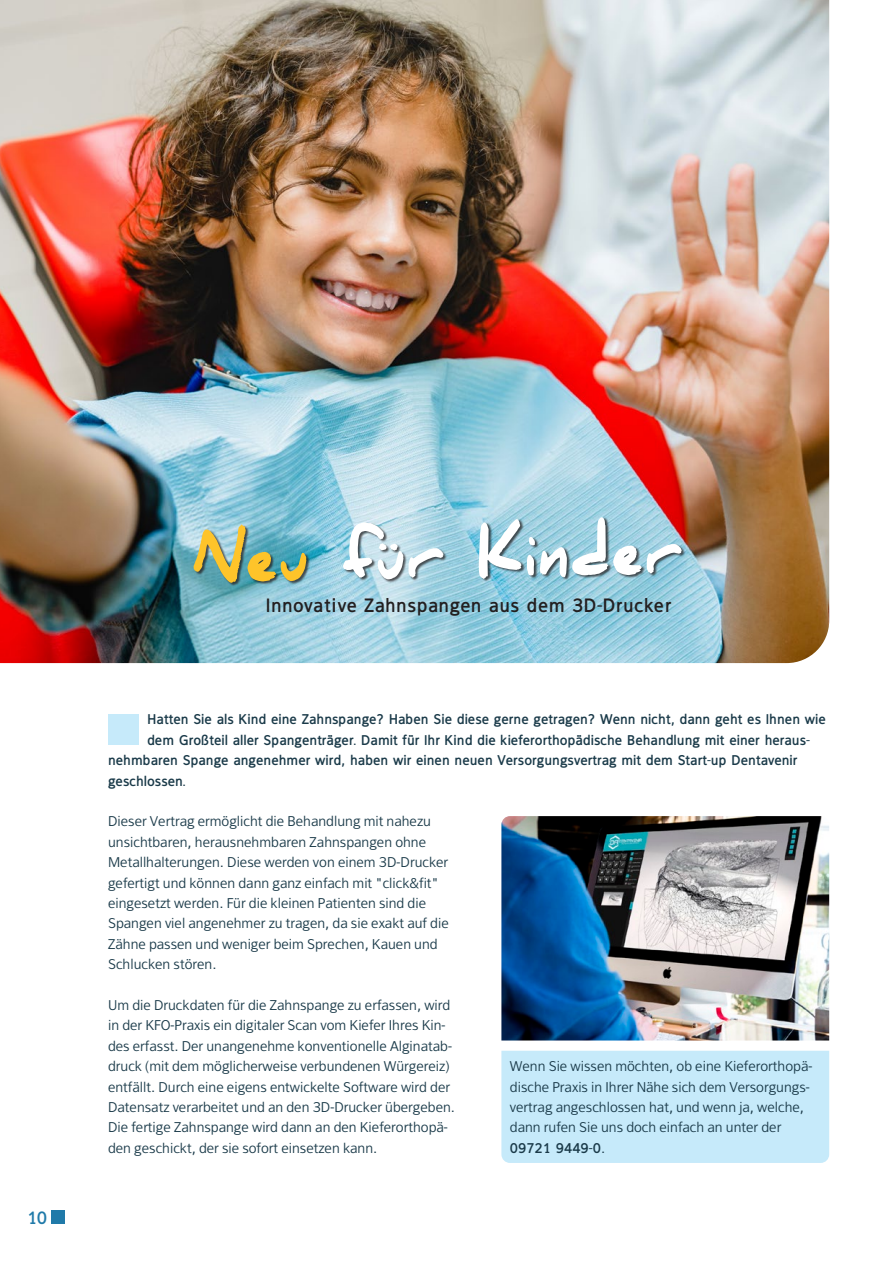
<style>
.page{position:relative;width:893px;height:1263px;background:#fff}
.page>*{position:absolute;margin:0;border:0;box-sizing:border-box;transform-origin:0 0}
.h1_zü_schreibschrift{font:900 62.25px "Daniel";color:#fff;scale:.85 1}
.h2_subhead{font:700 19.5px "Fran Klein";letter-spacing:.02em;color:#231f20}
.t1{font:700 18px "Fran Klein";color:#207aa9}
.p_copy-fließ{font:14.25px/20.4px "Fran Klein";color:#1a3a49}
.p_einleitung{font:700 14.25px "Fran Klein";color:#1a3a49}
.s1{color:#fec42a}
.s2{font-weight:700}
</style>
<div class="page">
<img style="left:0;top:0;width:829px;height:663px">
<img style="left:501px;top:816px;width:328px;height:224px">
<div style="left:194px;top:517px;width:492px;height:70px;background:#231f20;opacity:.75"></div>
<div style="left:501px;top:1051px;width:328px;height:112px;background:#c6eafa"></div>
<div style="left:108px;top:714px;width:31px;height:31px;background:#c6eafa"></div>
<div style="left:51px;top:1211px;width:14px;height:13px;background:#207aa9"></div>
<p class="t1" style="left:27px;top:1208px;width:21px">10</p>
<p class="h1_zü_schreibschrift" style="left:193px;top:524px;width:576px;rotate:-1deg"><span class="s1">Neu</span> für Kinder</p>
<p class="h2_subhead" style="left:266px;top:594px;width:407px">Innovative Zahnspangen aus dem 3D-Drucker</p>
<p class="p_einleitung" style="left:147px;top:711px;width:680px">Hatten Sie als Kind eine Zahnspange? Haben Sie diese gerne getragen? Wenn nicht, dann geht es Ihnen wie</p>
<p class="p_einleitung" style="left:147px;top:732px;width:664px">dem Großteil aller Spangenträger. Damit für Ihr Kind die kieferorthopädische Behandlung mit einer heraus-</p>
<p class="p_einleitung" style="left:108px;top:752px;width:691px">nehmbaren Spange angenehmer wird, haben wir einen neuen Versorgungsvertrag mit dem Start-up Dentavenir</p>
<p class="p_einleitung" style="left:108px;top:772px;width:79px">geschlossen.</p>
<p class="p_copy-fließ" style="left:108px;top:811px;width:342px">Dieser Vertrag ermöglicht die Behandlung mit nahezu unsichtbaren, herausnehmbaren Zahnspangen ohne Metallhalterungen. Diese werden von einem 3D-Drucker gefertigt und können dann ganz einfach mit "click&amp;fit" eingesetzt werden. Für die kleinen Patienten sind die Spangen viel angenehmer zu tragen, da sie exakt auf die Zähne passen und weniger beim Sprechen, Kauen und Schlucken stören.</p>
<p class="p_copy-fließ" style="left:108px;top:995px;width:348px">Um die Druckdaten für die Zahnspange zu erfassen, wird in der KFO-Praxis ein digitaler Scan vom Kiefer Ihres Kin&shy;des erfasst. Der unangenehme konventionelle Alginatab&shy;druck (mit dem möglicherweise verbundenen Würgereiz) entfällt. Durch eine eigens entwickelte Software wird der Datensatz verarbeitet und an den 3D-Drucker übergeben.<br>Die fertige Zahnspange wird dann an den Kieferorthopä&shy;den geschickt, der sie sofort einsetzen kann.</p>
<p class="p_copy-fließ" style="left:510px;top:1056px;width:304px">Wenn Sie wissen möchten, ob eine Kieferorthopä&shy;dische Praxis in Ihrer Nähe sich dem Versorgungs&shy;vertrag angeschlossen hat, und wenn ja, welche, dann rufen Sie uns doch einfach an unter der <span class="s2">09721 9449-0</span>.</p>
</div>
